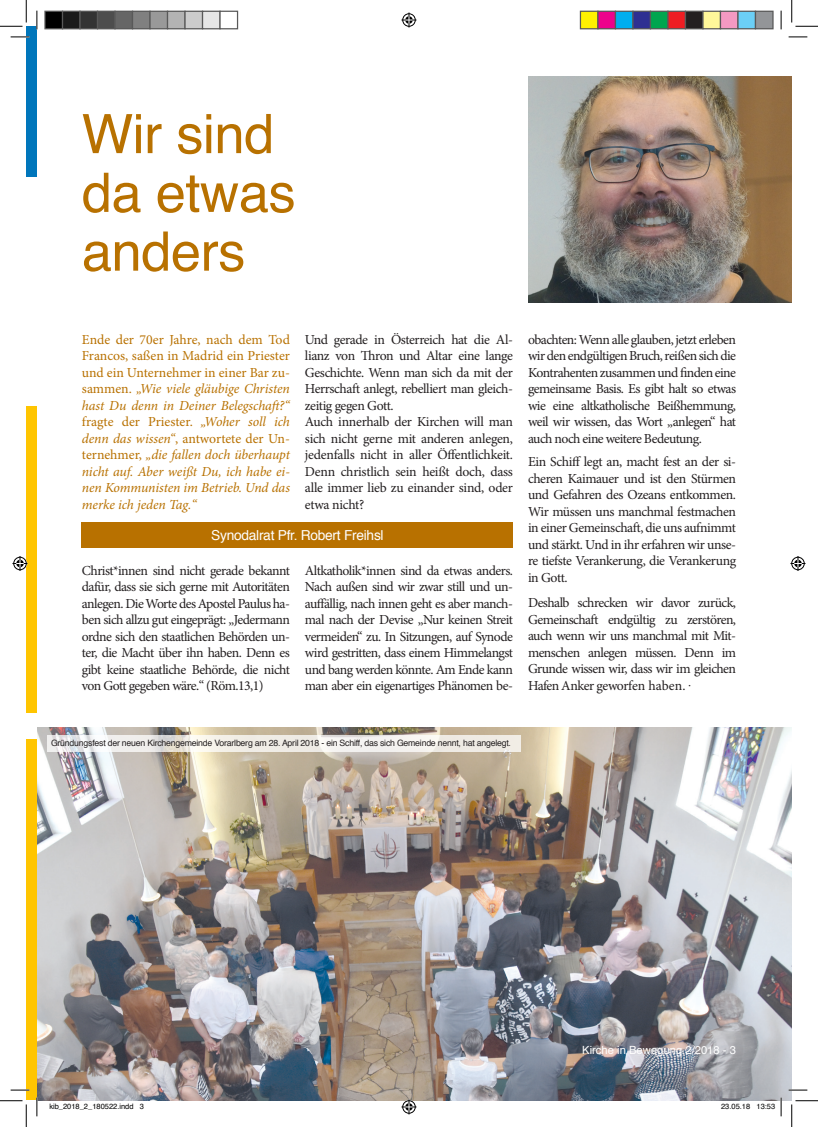
<style>
.page{position:relative;width:818px;height:1127px;background:#fff}
.page>*{position:absolute;margin:0;border:0;box-sizing:border-box;transform-origin:0 0}
.t1{font:54.38px/58.8px "Helvetica";letter-spacing:-.01em;color:#b87100}
.t2{font:13.75px/16.5px "Minion Pro";letter-spacing:-.03em;color:#231f20;text-align:justify}
.t3{font:italic 13.75px/16.5px "Minion Pro";letter-spacing:-.005em;color:#b87100;text-align:justify}
.t4{font:13.75px "Helvetica";letter-spacing:-.02em;color:#fff}
.t5{font:11.25px "Helvetica";color:#fff}
.t6{font:8.75px "Helvetica";letter-spacing:-.025em;color:#231f20}
.t7{font:7.5px "Helvetica";color:#000}
.s1{font-style:normal}
</style>
<div class="page">
<img style="left:37px;top:727px;width:755px;height:373px">
<div style="left:26px;top:406px;width:11px;height:693px;background:#ffc500"></div>
<div style="left:26px;top:713px;width:11px;height:25px;background:#fff"></div>
<div style="left:82px;top:522px;width:431px;height:25px;background:#b87100"></div>
<img style="left:528px;top:76px;width:264px;height:226px">
<div style="left:26px;top:26px;width:11px;height:151px;background:#0076bb"></div>
<svg style="left:47px;top:735px;width:473px;height:16px;fill:#f0ede7"></svg>
<svg style="left:11px;top:36px;width:18px;height:2px"></svg>
<svg style="left:788px;top:36px;width:19px;height:2px"></svg>
<svg style="left:11px;top:1089px;width:18px;height:1px"></svg>
<svg style="left:788px;top:1088px;width:19px;height:2px"></svg>
<svg style="left:36px;top:11px;width:2px;height:18px"></svg>
<svg style="left:36px;top:1097px;width:2px;height:18px"></svg>
<svg style="left:780px;top:11px;width:2px;height:18px"></svg>
<svg style="left:0;top:0;width:27px;height:27px"></svg>
<svg style="left:0;top:1100px;width:27px;height:26px"></svg>
<svg style="left:791px;top:0;width:27px;height:27px"></svg>
<svg style="left:791px;top:1100px;width:27px;height:26px"></svg>
<svg style="left:401px;top:13px;width:15px;height:15px"></svg>
<svg style="left:401px;top:1099px;width:15px;height:15px"></svg>
<svg style="left:13px;top:556px;width:15px;height:15px"></svg>
<svg style="left:790px;top:556px;width:15px;height:15px"></svg>
<div style="left:45px;top:11px;width:18px;height:18px;background:#000"></div>
<div style="left:44px;top:11px;width:19px;height:18px;border:1px solid #595959"></div>
<div style="left:63px;top:11px;width:17px;height:18px;background:#1a1a1a"></div>
<div style="left:62px;top:11px;width:19px;height:18px;border:1px solid #595959"></div>
<div style="left:80px;top:11px;width:18px;height:18px;background:#333"></div>
<div style="left:79px;top:11px;width:19px;height:18px;border:1px solid #595959"></div>
<div style="left:98px;top:11px;width:17px;height:18px;background:#4d4d4d"></div>
<div style="left:97px;top:11px;width:19px;height:18px;border:1px solid #595959"></div>
<div style="left:115px;top:11px;width:18px;height:18px;background:#666"></div>
<div style="left:114px;top:11px;width:19px;height:18px;border:1px solid #595959"></div>
<div style="left:133px;top:11px;width:17px;height:18px;background:#808080"></div>
<div style="left:132px;top:11px;width:19px;height:18px;border:1px solid #595959"></div>
<div style="left:150px;top:11px;width:18px;height:18px;background:#999"></div>
<div style="left:149px;top:11px;width:19px;height:18px;border:1px solid #595959"></div>
<div style="left:168px;top:11px;width:17px;height:18px;background:#b3b3b3"></div>
<div style="left:167px;top:11px;width:19px;height:18px;border:1px solid #595959"></div>
<div style="left:185px;top:11px;width:18px;height:18px;background:#ccc"></div>
<div style="left:184px;top:11px;width:19px;height:18px;border:1px solid #595959"></div>
<div style="left:203px;top:11px;width:17px;height:18px;background:#e6e6e6"></div>
<div style="left:202px;top:11px;width:19px;height:18px;border:1px solid #595959"></div>
<div style="left:219px;top:11px;width:19px;height:18px;border:1px solid #595959"></div>
<div style="left:580px;top:11px;width:18px;height:18px;background:#fff101"></div>
<div style="left:580px;top:11px;width:18px;height:18px;border:1px solid #595959"></div>
<div style="left:598px;top:11px;width:17px;height:18px;background:#ed028c"></div>
<div style="left:597px;top:11px;width:19px;height:18px;border:1px solid #595959"></div>
<div style="left:615px;top:11px;width:18px;height:18px;background:#00aeef"></div>
<div style="left:615px;top:11px;width:18px;height:18px;border:1px solid #595959"></div>
<div style="left:633px;top:11px;width:17px;height:18px;background:#2e3092"></div>
<div style="left:632px;top:11px;width:19px;height:18px;border:1px solid #595959"></div>
<div style="left:650px;top:11px;width:18px;height:18px;background:#00a54f"></div>
<div style="left:650px;top:11px;width:18px;height:18px;border:1px solid #595959"></div>
<div style="left:668px;top:11px;width:17px;height:18px;background:#ee1d23"></div>
<div style="left:667px;top:11px;width:19px;height:18px;border:1px solid #595959"></div>
<div style="left:685px;top:11px;width:18px;height:18px;background:#231f20"></div>
<div style="left:685px;top:11px;width:18px;height:18px;border:1px solid #595959"></div>
<div style="left:703px;top:11px;width:17px;height:18px;background:#fff79a"></div>
<div style="left:702px;top:11px;width:19px;height:18px;border:1px solid #595959"></div>
<div style="left:720px;top:11px;width:18px;height:18px;background:#f499c2"></div>
<div style="left:720px;top:11px;width:18px;height:18px;border:1px solid #595959"></div>
<div style="left:738px;top:11px;width:17px;height:18px;background:#6bcff6"></div>
<div style="left:737px;top:11px;width:19px;height:18px;border:1px solid #595959"></div>
<div style="left:755px;top:11px;width:18px;height:18px;background:#939598"></div>
<div style="left:755px;top:11px;width:18px;height:18px;border:1px solid #595959"></div>
<svg style="left:757px;top:1097px;width:25px;height:18px"></svg>
<h1 class="t1" style="left:82px;top:106px;width:215px">Wir sind da etwas anders</h1>
<p class="t3" style="left:82px;top:331px;width:210px"><span class="s1">Ende der 70er Jahre, nach dem Tod Francos, saßen in Madrid ein Priester und ein Unternehmer in einer Bar zu&shy;sammen.</span> „Wie viele gläubige Christen hast Du denn in Deiner Belegschaft?“ <span class="s1">fragte der Priester.</span> „Woher soll ich denn das wissen“<span class="s1">, antwortete der Un&shy;ternehmer,</span> „die fallen doch überhaupt nicht auf. Aber weißt Du, ich habe ei&shy;nen Kommunisten im Betrieb. Und das merke ich jeden Tag.“</p>
<p class="t2" style="left:305px;top:331px;width:210px;text-align:left">Und gerade in Österreich hat die Al&shy;lianz von Thron und Altar eine lange Geschichte. Wenn man sich da mit der Herrschaft anlegt, rebelliert man gleich&shy;zeitig gegen Gott.<br>Auch innerhalb der Kirchen will man sich nicht gerne mit anderen anlegen, jedenfalls nicht in aller Öffentlichkeit.<br>Denn christlich sein heißt doch, dass alle immer lieb zu einander sind, oder etwa nicht?</p>
<p class="t4" style="left:211px;top:524px;width:174px">Synodalrat Pfr. Robert Freihsl</p>
<p class="t2" style="left:82px;top:562px;width:210px">Christ*innen sind nicht gerade bekannt dafür, dass sie sich gerne mit Autoritäten anlegen. Die Worte des Apostel Paulus ha&shy;ben sich allzu gut eingeprägt: „Jedermann ordne sich den staatlichen Behörden un&shy;ter, die Macht über ihn haben. Denn es gibt keine staatliche Behörde, die nicht von Gott gegeben wäre.“ (Röm.13,1)</p>
<p class="t2" style="left:305px;top:562px;width:210px">Altkatholik*innen sind da etwas anders.<br>Nach außen sind wir zwar still und un&shy;auffällig, nach innen geht es aber manch&shy;mal nach der Devise „Nur keinen Streit vermeiden“ zu. In Sitzungen, auf Synode wird gestritten, dass einem Himmelangst und bang werden könnte. Am Ende kann man aber ein eigenartiges Phänomen be-</p>
<p class="t2" style="left:528px;top:331px;width:210px">obachten: Wenn alle glauben, jetzt erleben wir den endgültigen Bruch, reißen sich die Kontrahenten zusammen und finden eine gemeinsame Basis. Es gibt halt so etwas wie eine altkatholische Beißhemmung, weil wir wissen, das Wort „anlegen“ hat auch noch eine weitere Bedeutung.</p>
<p class="t2" style="left:528px;top:453px;width:210px">Ein Schiff legt an, macht fest an der si&shy;cheren Kaimauer und ist den Stürmen und Gefahren des Ozeans entkommen.<br>Wir müssen uns manchmal festmachen in einer Gemeinschaft, die uns aufnimmt und stärkt. Und in ihr erfahren wir unse&shy;re tiefste Verankerung, die Verankerung in Gott.</p>
<p class="t2" style="left:528px;top:594px;width:210px">Deshalb schrecken wir davor zurück, Gemeinschaft endgültig zu zerstören, auch wenn wir uns manchmal mit Mit&shy;menschen anlegen müssen. Denn im Grunde wissen wir, dass wir im gleichen Hafen Anker geworfen haben. .</p>
<p class="t6" style="left:51px;top:736px;width:461px">Gründungsfest der neuen Kirchengemeinde Vorarlberg am 28. April 2018 - ein Schiff, das sich Gemeinde nennt, hat angelegt.</p>
<p class="t5" style="left:582px;top:1040px;width:155px">Kirche in Bewegung 2/2018 - 3</p>
<p class="t7" style="left:49px;top:1100px;width:96px">kib_2018_2_180522.indd 3</p>
<p class="t7" style="left:721px;top:1100px;width:56px">23.05.18 13:53</p>
</div>
